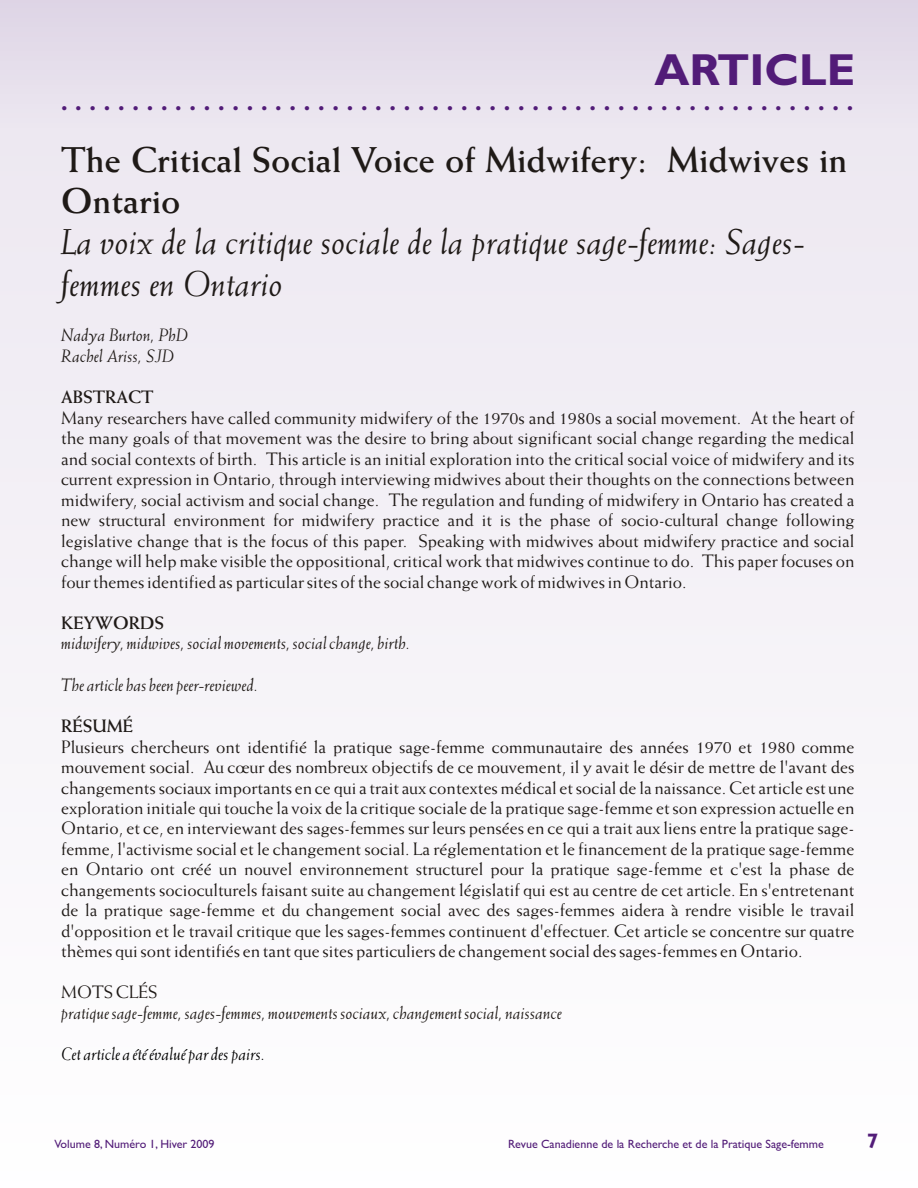
<style>
.page{position:relative;width:918px;height:1188px;background:#fff}
.page>*{position:absolute;margin:0;border:0;box-sizing:border-box;transform-origin:0 0}
.t1{font:700 45px "Gill Sans";color:#521c78}
.t2{font:italic 36px/41.4px "Weiss LT";color:#1f1a17}
.t3{font:36px "Gill Sans";color:#521c78}
.t4{font:700 36px/41.4px "Weiss LT";color:#1f1a17}
.t5{font:700 21px "Gill Sans";color:#521c78}
.t6{font:18px/20.4px "Weiss LT";color:#1f1a17;text-align:justify}
.t7{font:italic 18px/20.7px "Weiss LT";color:#1f1a17}
.t8{font:italic 18px "Weiss LT";color:#000}
.t9{font:700 18px "Weiss LT";color:#1f1a17}
.t10{font:12px "Gill Sans";color:#521c78}
</style>
<div class="page">
<div style="left:0;top:0;width:918px;height:1188px;background:linear-gradient(to bottom,#e8e2ed,#fff)"></div>
<h1 class="t1" style="left:654px;top:54px;width:203px">ARTICLE</h1>
<h2 class="t3" style="left:60px;top:85px;width:795px">. . . . . . . . . . . . . . . . . . . . . . . . . . . . . . . . . . . . . . . . . . . . . . . . . . . . . . . .</h2>
<h2 class="t4" style="left:61px;top:142px;width:787px">The Critical Social Voice of Midwifery: Midwives in<br>Ontario</h2>
<h2 class="t2" style="left:61px;top:224px;width:745px">La voix de la critique sociale de la pratique sage-femme: Sages&shy;femmes en Ontario</h2>
<p class="t7" style="left:61px;top:326px;width:129px">Nadya Burton, PhD<br>Rachel Ariss, SJD</p>
<p class="t9" style="left:61px;top:391px;width:94px">ABSTRACT</p>
<p class="t6" style="left:61px;top:409px;width:795px">Many researchers have called community midwifery of the 1970s and 1980s a social movement. At the heart of the many goals of that movement was the desire to bring about significant social change regarding the medical and social contexts of birth. This article is an initial exploration into the critical social voice of midwifery and its current expression in Ontario, through interviewing midwives about their thoughts on the connections between midwifery, social activism and social change. The regulation and funding of midwifery in Ontario has created a new structural environment for midwifery practice and it is the phase of socio-cultural change following legislative change that is the focus of this paper. Speaking with midwives about midwifery practice and social change will help make visible the oppositional, critical work that midwives continue to do. This paper focuses on four themes identified as particular sites of the social change work of midwives in Ontario.</p>
<p class="t9" style="left:61px;top:616px;width:104px">KEYWORDS</p>
<p class="t7" style="left:61px;top:634px;width:350px">midwifery, midwives, social movements, social change, birth.</p>
<p class="t7" style="left:61px;top:675px;width:198px">The article has been peer-reviewed.</p>
<p class="t9" style="left:61px;top:719px;width:73px">RÉSUMÉ</p>
<p class="t6" style="left:61px;top:738px;width:795px">Plusieurs chercheurs ont identifié la pratique sage-femme communautaire des années 1970 et 1980 comme mouvement social. Au cœur des nombreux objectifs de ce mouvement, il y avait le désir de mettre de l'avant des changements sociaux importants en ce qui a trait aux contextes médical et social de la naissance. Cet article est une exploration initiale qui touche la voix de la critique sociale de la pratique sage-femme et son expression actuelle en Ontario, et ce, en interviewant des sages-femmes sur leurs pensées en ce qui a trait aux liens entre la pratique sage&shy;femme, l'activisme social et le changement social. La réglementation et le financement de la pratique sage-femme en Ontario ont créé un nouvel environnement structurel pour la pratique sage-femme et c'est la phase de changements socioculturels faisant suite au changement législatif qui est au centre de cet article. En s'entretenant de la pratique sage-femme et du changement social avec des sages-femmes aidera à rendre visible le travail d'opposition et le travail critique que les sages-femmes continuent d'effectuer. Cet article se concentre sur quatre thèmes qui sont identifiés en tant que sites particuliers de changement social des sages-femmes en Ontario.</p>
<p class="t6" style="left:61px;top:983px;width:98px">MOTS CLÉS</p>
<p class="t7" style="left:61px;top:1003px;width:502px">pratique sage-femme, sages-femmes, mouvements sociaux, changement social, naissance</p>
<p class="t8" style="left:61px;top:1047px;width:205px">Cet article a été évalué par des pairs.</p>
<p class="t10" style="left:54px;top:1140px;width:162px">Volume 8, Numéro 1, Hiver 2009</p>
<p class="t10" style="left:508px;top:1140px;width:317px">Revue Canadienne de la Recherche et de la Pratique Sage-femme</p>
<p class="t5" style="left:867px;top:1134px;width:13px">7</p>
</div>
